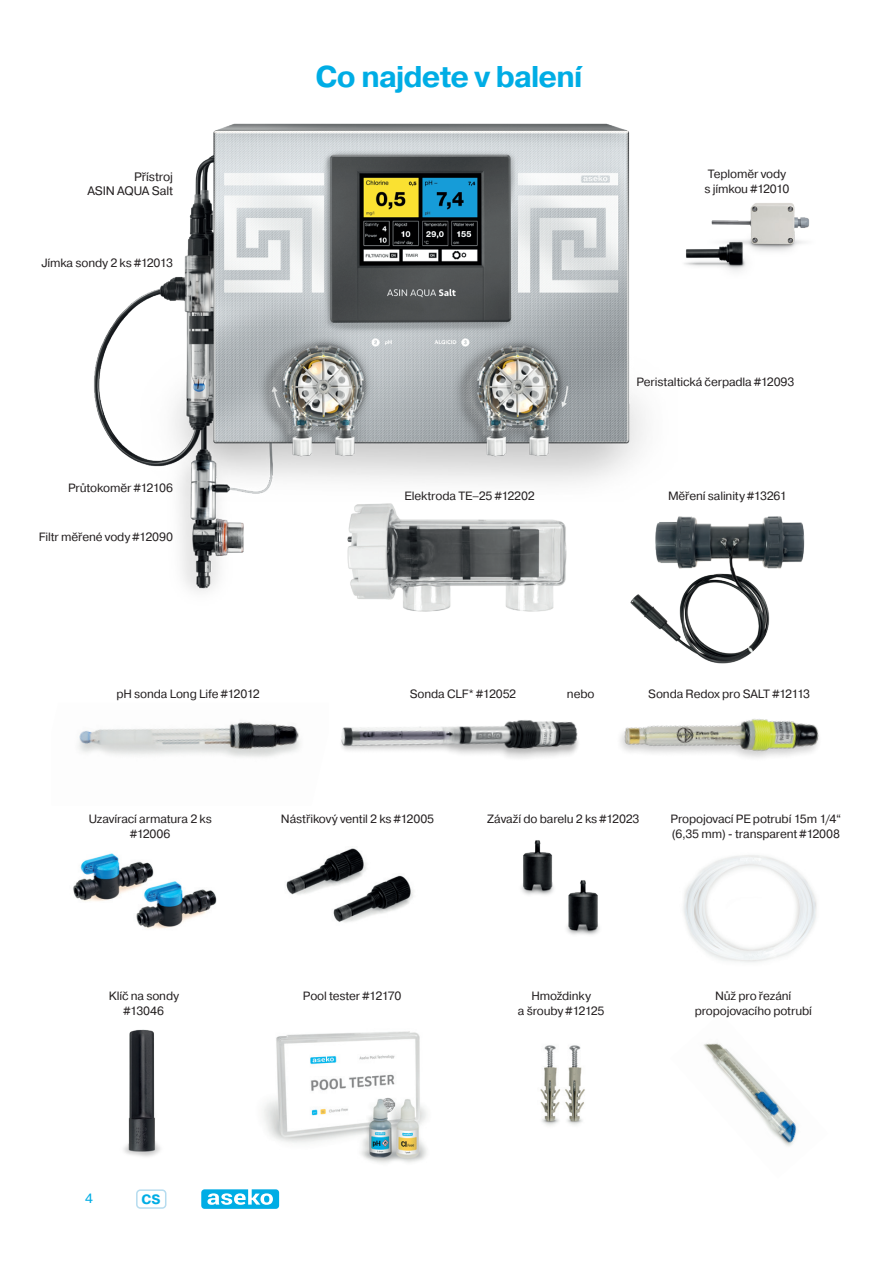
<style>
.page{position:relative;width:893px;height:1263px;background:#fff}
.page>*{position:absolute;margin:0;border:0;box-sizing:border-box;transform-origin:0 0}
.t1{font:700 30px "Pragmatica";letter-spacing:-.03em;color:#00ade5}
.t2{font:700 13.5px "Pragmatica";color:#00ade5}
.t3{font:13.5px "Pragmatica";color:#00ade5}
.t4{font:12.3px/14.2px "Pragmatica";letter-spacing:-.015em;color:#231f20;text-align:right}
.t5{font:12px/15px "Pragmatica";letter-spacing:-.01em;color:#231f20;text-align:center}
</style>
<div class="page">
<div style="left:136px;top:1189px;width:30px;height:20px;border:2px solid #b6dcef;border-radius:4px"></div>
<svg style="left:201px;top:1189px;width:78px;height:20px"></svg>
<img style="left:94px;top:123px;width:551px;height:469px">
<img style="left:327px;top:481px;width:266px;height:131px">
<img style="left:624px;top:509px;width:181px;height:155px">
<img style="left:703px;top:1043px;width:94px;height:104px">
<img style="left:683px;top:855px;width:134px;height:108px">
<img style="left:540px;top:1045px;width:45px;height:81px">
<img style="left:73px;top:853px;width:75px;height:48px">
<img style="left:118px;top:863px;width:99px;height:66px">
<img style="left:334px;top:875px;width:79px;height:48px">
<img style="left:286px;top:848px;width:104px;height:67px">
<img style="left:78px;top:722px;width:222px;height:35px">
<img style="left:620px;top:719px;width:199px;height:39px">
<img style="left:711px;top:203px;width:99px;height:49px">
<img style="left:684px;top:227px;width:76px;height:45px">
<img style="left:521px;top:840px;width:32px;height:55px">
<img style="left:549px;top:865px;width:51px;height:70px">
<img style="left:124px;top:1029px;width:36px;height:128px">
<img style="left:263px;top:1031px;width:164px;height:132px">
<img style="left:341px;top:720px;width:237px;height:38px">
<p class="t4" style="left:87px;top:170px;width:87px">Přístroj<br>ASIN AQUA Salt</p>
<p class="t5" style="left:41px;top:255px;width:133px">Jímka sondy 2 ks #12013</p>
<p class="t5" style="left:68px;top:481px;width:107px">Průtokoměr #12106</p>
<p class="t5" style="left:39px;top:529px;width:136px">Filtr měřené vody #12090</p>
<h1 class="t1" style="left:316px;top:58px;width:268px">Co najdete v balení</h1>
<p class="t5" style="left:705px;top:167px;width:86px;text-align:left">Teploměr vody s jímkou #12010</p>
<p class="t5" style="left:636px;top:374px;width:159px">Peristaltická čerpadla #12093</p>
<p class="t5" style="left:404px;top:488px;width:132px">Elektroda TE–25 #12202</p>
<p class="t5" style="left:668px;top:488px;width:120px">Měření salinity #13261</p>
<p class="t5" style="left:116px;top:686px;width:145px">pH sonda Long Life #12012</p>
<p class="t5" style="left:410px;top:686px;width:108px">Sonda CLF* #12052</p>
<p class="t5" style="left:567px;top:686px;width:29px">nebo</p>
<p class="t5" style="left:648px;top:686px;width:163px">Sonda Redox pro SALT #12113</p>
<p class="t5" style="left:89px;top:811px;width:125px">Uzavírací armatura 2 ks #12006</p>
<p class="t5" style="left:281px;top:811px;width:155px">Nástřikový ventil 2 ks #12005</p>
<p class="t5" style="left:487px;top:811px;width:154px">Závaží do barelu 2 ks #12023</p>
<p class="t5" style="left:671px;top:811px;width:172px;text-align:left">Propojovací PE potrubí 15m 1/4“ (6,35 mm) - transparent #12008</p>
<p class="t5" style="left:109px;top:989px;width:72px">Klíč na sondy</p>
<p class="t5" style="left:303px;top:989px;width:100px">Pool tester #12170</p>
<p class="t5" style="left:124px;top:1004px;width:42px">#13046</p>
<p class="t3" style="left:85px;top:1190px;width:9px">4</p>
<p class="t2" style="left:141px;top:1190px;width:20px">CS</p>
<p class="t5" style="left:518px;top:989px;width:88px">Hmoždinky<br>a šrouby #12125</p>
<p class="t5" style="left:695px;top:989px;width:119px">Nůž pro řezání propojovacího potrubí</p>
</div>
